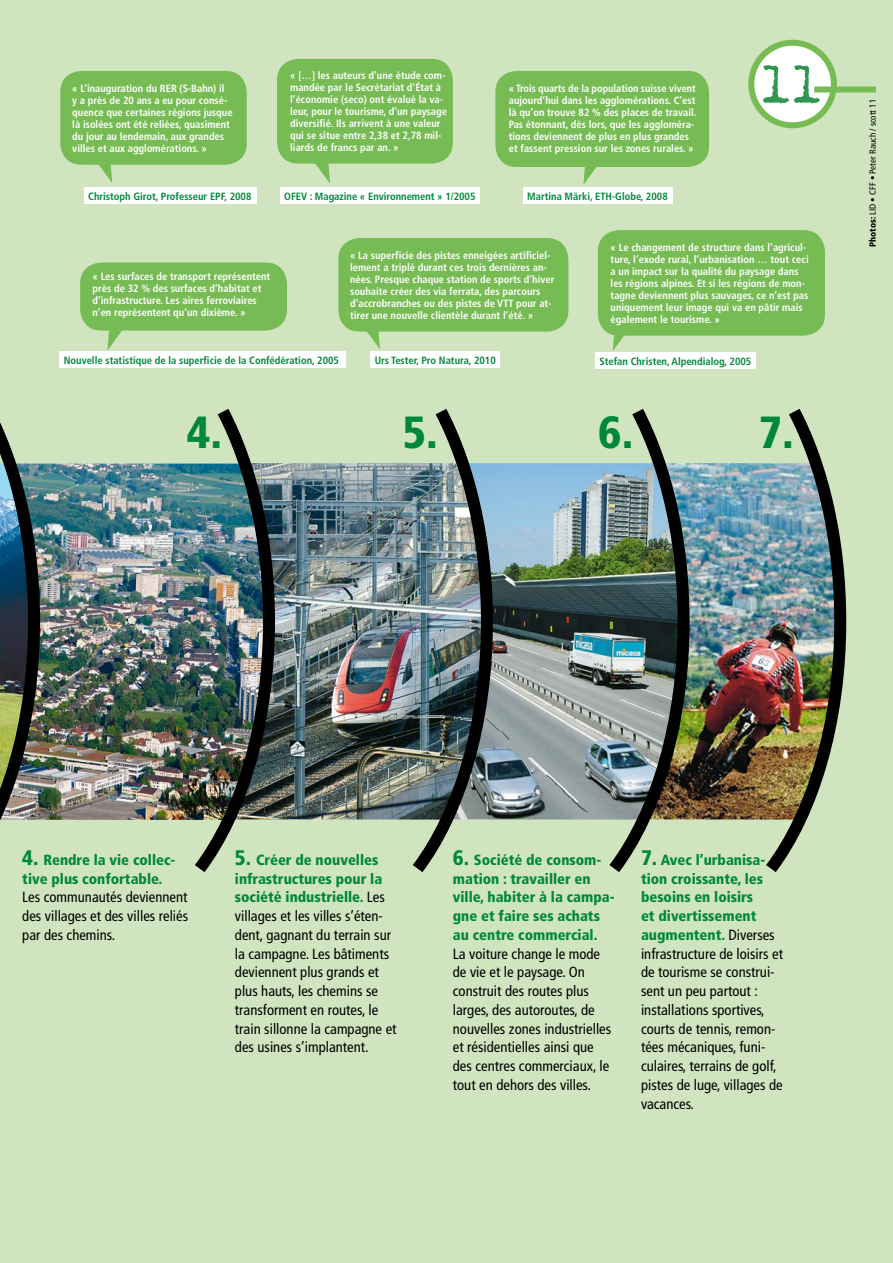
<style>
.page{position:relative;width:893px;height:1263px;background:#d0e5bf}
.page>*{position:absolute;margin:0;border:0;box-sizing:border-box;transform-origin:0 0}
.t1{font:63px "Trixie";color:#2f9750}
.t2{font:900 condensed 45px "Frutiger";color:#008839}
.t3{font:condensed 14.7px/18.8px "Frutiger";color:#000}
.t4{font:900 condensed 14.7px/18.8px "Frutiger";color:#008839}
.t5{font:700 condensed 10.5px/12px "Frutiger";color:#fff}
.t6{font:700 condensed 10.5px "Frutiger";color:#008839}
.t7{font:condensed 9px "Frutiger";color:#000}
.s1{font-weight:900}
.s2{font-size:21px}
.s3{font-weight:900;font-size:21px;color:#008839}
.s4{font-weight:900;color:#008839}
</style>
<div class="page">
<img style="left:281px;top:463px;width:120px;height:356px">
<img style="left:499px;top:463px;width:98px;height:356px">
<img style="left:696px;top:463px;width:58px;height:356px">
<img style="left:46px;top:464px;width:137px;height:356px">
<img style="left:0;top:422px;width:46px;height:399px">
<img style="left:183px;top:409px;width:98px;height:463px">
<img style="left:401px;top:409px;width:98px;height:463px">
<img style="left:597px;top:409px;width:99px;height:463px">
<img style="left:754px;top:409px;width:93px;height:463px">
<div style="left:751px;top:43px;width:83px;height:82px;background:#fff;border-radius:50%"></div>
<div style="left:748px;top:40px;width:89px;height:88px;border:6px solid #76bb53;border-radius:50%"></div>
<div style="left:814px;top:87px;width:62px;height:6px;background:#76bb53"></div>
<div style="left:60px;top:71px;width:187px;height:94px;background:#76bb53;border-radius:21px"></div>
<div style="left:277px;top:59px;width:176px;height:105px;background:#76bb53;border-radius:21px"></div>
<div style="left:495px;top:71px;width:214px;height:96px;background:#76bb53;border-radius:21px"></div>
<div style="left:598px;top:230px;width:227px;height:106px;background:#76bb53;border-radius:21px"></div>
<div style="left:338px;top:238px;width:230px;height:94px;background:#76bb53;border-radius:21px"></div>
<div style="left:80px;top:262px;width:207px;height:69px;background:#76bb53;border-radius:21px"></div>
<svg style="left:97px;top:164px;width:15px;height:19px"></svg>
<svg style="left:315px;top:163px;width:15px;height:21px"></svg>
<svg style="left:583px;top:167px;width:14px;height:18px"></svg>
<svg style="left:613px;top:335px;width:15px;height:16px"></svg>
<div style="left:84px;top:187px;width:172px;height:17px;background:#fff"></div>
<div style="left:280px;top:187px;width:200px;height:17px;background:#fff"></div>
<div style="left:523px;top:187px;width:149px;height:17px;background:#fff"></div>
<div style="left:60px;top:352px;width:286px;height:16px;background:#fff"></div>
<svg style="left:107px;top:330px;width:16px;height:21px"></svg>
<div style="left:370px;top:352px;width:130px;height:16px;background:#fff"></div>
<div style="left:595px;top:352px;width:161px;height:17px;background:#fff"></div>
<svg style="left:364px;top:331px;width:16px;height:18px"></svg>
<p class="t5" style="left:72px;top:82px;width:162px">« L’inauguration du RER (S-Bahn) il<br>y a près de 20 ans a eu pour consé&shy;quence que certaines régions jusque</p>
<p class="t5" style="left:72px;top:118px;width:159px">là isolées ont été reliées, quasiment du jour au lendemain, aux grandes villes et aux agglomérations. »</p>
<p class="t5" style="left:290px;top:69px;width:158px">« […] les auteurs d’une étude com&shy;mandée par le Secrétariat d’État à l’économie (seco) ont évalué la va&shy;leur, pour le tourisme, d’un paysage diversifié. Ils arrivent à une valeur qui se situe entre 2,38 et 2,78 mil&shy;liards de francs par an. »</p>
<p class="t5" style="left:509px;top:82px;width:189px">« Trois quarts de la population suisse vivent aujourd’hui dans les agglomérations. C’est là qu’on trouve 82 % des places de travail.<br>Pas étonnant, dès lors, que les aggloméra&shy;tions deviennent de plus en plus grandes et fassent pression sur les zones rurales. »</p>
<p class="t6" style="left:88px;top:190px;width:165px">Christoph Girot, Professeur EPF, 2008</p>
<p class="t6" style="left:284px;top:190px;width:193px">OFEV : Magazine « Environnement » 1/2005</p>
<p class="t6" style="left:527px;top:190px;width:142px">Martina Märki, ETH-Globe, 2008</p>
<h1 class="t1" style="left:757px;top:42px;width:67px">11</h1>
<p class="t5" style="left:92px;top:270px;width:179px">« Les surfaces de transport représentent près de 32 % des surfaces d’habitat et d’infrastructure. Les aires ferroviaires n’en représentent qu’un dixième. »</p>
<p class="t5" style="left:350px;top:249px;width:206px">« La superficie des pistes enneigées artificiel&shy;lement a triplé durant ces trois dernières an&shy;nées. Presque chaque station de sports d’hiver souhaite créer des via ferrata, des parcours d’accrobranches ou des pistes de VTT pour at&shy;tirer une nouvelle clientèle durant l’été. »</p>
<p class="t5" style="left:611px;top:241px;width:200px">« Le changement de structure dans l’agricul&shy;ture, l’exode rural, l’urbanisation … tout ceci a un impact sur la qualité du paysage dans les régions alpines. Et si les régions de mon&shy;tagne deviennent plus sauvages, ce n’est pas uniquement leur image qui va en pâtir mais également le tourisme. »</p>
<p class="t6" style="left:64px;top:354px;width:277px">Nouvelle statistique de la superficie de la Confédération, 2005</p>
<p class="t6" style="left:375px;top:354px;width:123px">Urs Tester, Pro Natura, 2010</p>
<p class="t6" style="left:600px;top:355px;width:153px">Stefan Christen, Alpendialog, 2005</p>
<h2 class="t2" style="left:187px;top:405px;width:37px">4.</h2>
<h2 class="t2" style="left:403px;top:405px;width:37px">5.</h2>
<h2 class="t2" style="left:598px;top:405px;width:37px">6.</h2>
<h2 class="t2" style="left:759px;top:405px;width:37px">7.</h2>
<p class="t7" style="left:867px;top:247px;width:149px;rotate:-90deg"><span class="s1">Photos:</span> LID • CFF • Peter Rauch / scott 11</p>
<h3 class="t4" style="left:22px;top:850px;width:155px"><span class="s2">4.</span> Rendre la vie collec&shy;tive plus confortable.</h3>
<h3 class="t3" style="left:22px;top:888px;width:167px;text-align:justify">Les communautés deviennent des villages et des villes reliés par des chemins.</h3>
<p class="t3" style="left:235px;top:850px;width:163px"><span class="s3">5.</span> <span class="s4">Créer de nouvelles infrastructures pour la société industrielle.</span> Les villages et les villes s’éten&shy;dent, gagnant du terrain sur la campagne. Les bâtiments deviennent plus grands et plus hauts, les chemins se transforment en routes, le train sillonne la campagne et des usines s’implantent.</p>
<h3 class="t4" style="left:453px;top:850px;width:163px"><span class="s2">6.</span> Société de consom&shy;mation : travailler en ville, habiter à la campa&shy;gne et faire ses achats au centre commercial.</h3>
<h3 class="t3" style="left:453px;top:944px;width:160px">La voiture change le mode de vie et le paysage. On construit des routes plus larges, des autoroutes, de nouvelles zones industrielles et résidentielles ainsi que des centres commerciaux, le tout en dehors des villes.</h3>
<p class="t3" style="left:641px;top:850px;width:144px"><span class="s3">7.</span> <span class="s4">Avec l’urbanisa&shy;tion croissante, les besoins en loisirs<br>et divertissement augmentent.</span> Diverses infrastructure de loisirs et de tourisme se construi&shy;sent un peu partout : installations sportives, courts de tennis, remon&shy;tées mécaniques, funi&shy;culaires, terrains de golf, pistes de luge, villages de vacances.</p>
</div>
